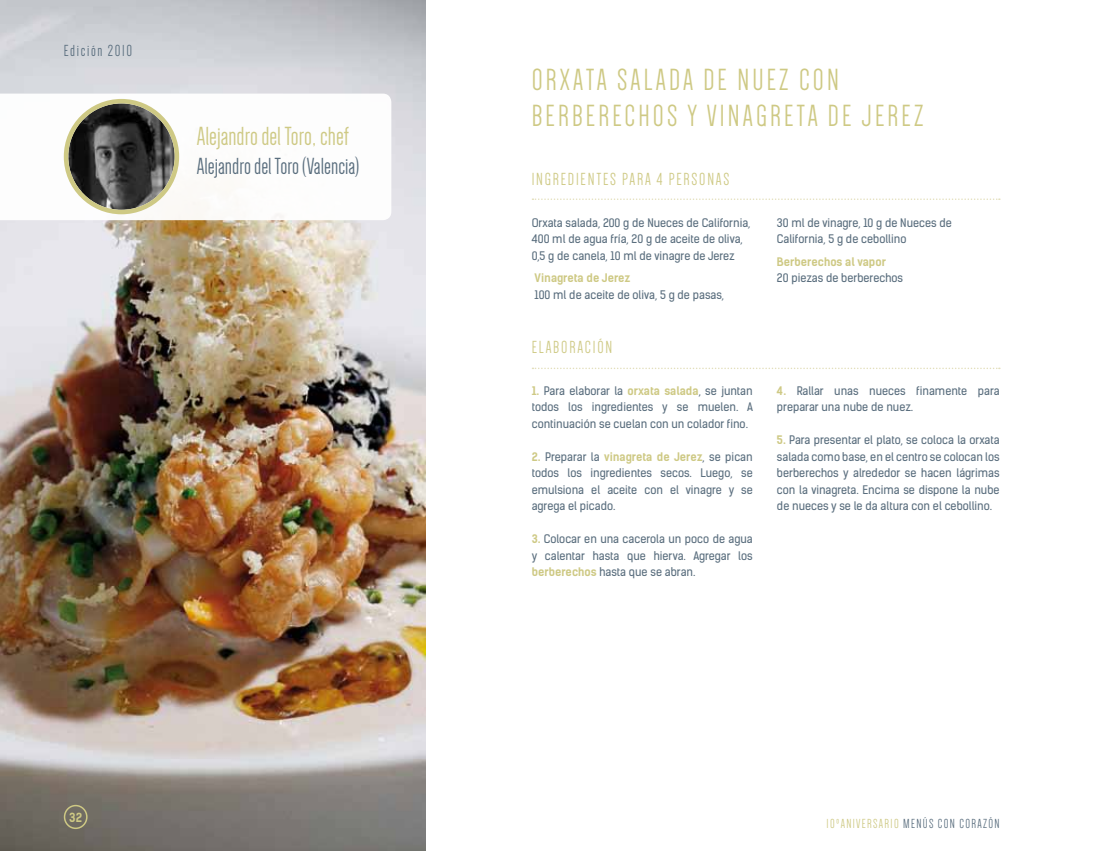
<style>
.page{position:relative;width:1106px;height:851px;background:#fff}
.page>*{position:absolute;margin:0;border:0;box-sizing:border-box;transform-origin:0 0}
.t1{font:31.5px "Dense";letter-spacing:.1em;color:#cec984}
.t2{font:27px "Dense";color:#cec984}
.t3{font:24px "Dense";color:#5a6e7e}
.t4{font:18px "Dense";letter-spacing:.1em;color:#cec984}
.t5{font:16.5px "Dense";letter-spacing:.1em;color:#5a6e7e}
.t6{font:13.5px "Dense";letter-spacing:.1em;color:#5a6e7e}
.t7{font:700 12px "Kelson Sans";color:#cec984}
.t8{font:11.25px/16.5px "Kelson Sans";color:#5a6e7e;text-align:justify}
.t9{font:700 11.25px "Kelson Sans";color:#cec984}
.s1{font-weight:700;color:#cec984}
.s2{color:#cec984}
</style>
<div class="page">
<img style="left:0;top:0;width:425px;height:850px">
<svg style="left:0;top:94px;width:391px;height:126px"></svg>
<img style="left:68px;top:103px;width:107px;height:107px;border-radius:53px">
<div style="left:64px;top:99px;width:115px;height:115px;border:4px solid #cec984;border-radius:50%"></div>
<div style="left:64px;top:804px;width:24px;height:24px;border:2px solid #cec984;border-radius:50%"></div>
<svg style="left:532px;top:198px;width:467px;height:2px"></svg>
<svg style="left:532px;top:367px;width:467px;height:2px"></svg>
<h3 class="t5" style="left:64px;top:43px;width:70px">EDICIÓN 2010</h3>
<h2 class="t2" style="left:197px;top:123px;width:154px">ALEJANDRO DEL TORO, CHEF</h2>
<h3 class="t3" style="left:197px;top:154px;width:164px">ALEJANDRO DEL TORO (VALENCIA)</h3>
<p class="t7" style="left:69px;top:809px;width:14px">32</p>
<h1 class="t1" style="left:531px;top:64px;width:99px">ORXATA SALADA</h1>
<h1 class="t1" style="left:703px;top:64px;width:109px">DENUEZ CON</h1>
<h1 class="t1" style="left:531px;top:100px;width:15px">BERBERECHOS</h1>
<h1 class="t1" style="left:687px;top:100px;width:33px">Y VINAGRETA</h1>
<h1 class="t1" style="left:828px;top:100px;width:97px">DE JEREZ</h1>
<h3 class="t4" style="left:531px;top:170px;width:13px">INGREDIENTES</h3>
<h3 class="t4" style="left:622px;top:170px;width:109px">PARA 4 PERSONAS</h3>
<p class="t8" style="left:531px;top:214px;width:220px;text-align:left">Orxata salada, 200 g de Nueces de California,<br>400 ml de agua fría, 20 g de aceite de oliva,<br>0,5 g de canela, 10 ml de vinagre de Jerez</p>
<p class="t9" style="left:534px;top:271px;width:97px">Vinagreta de Jerez</p>
<p class="t8" style="left:534px;top:286px;width:191px">100 ml de aceite de oliva, 5 g de pasas,</p>
<h3 class="t4" style="left:531px;top:338px;width:15px">ELABORACI</h3>
<h3 class="t4" style="left:597px;top:338px;width:15px">ÓN</h3>
<p class="t8" style="left:531px;top:382px;width:223px"><span class="s1">1.</span> Para elaborar la <span class="s1">orxata salada</span>, se juntan todos los ingredientes y se muelen. A continuación se cuelan con un colador fino.</p>
<p class="t8" style="left:531px;top:448px;width:222px"><span class="s1">2.</span> Preparar la <span class="s1">vinagreta de Jerez</span>, se pican todos los ingredientes secos. Luego, se emulsiona el aceite con el vinagre y se agrega el picado.</p>
<p class="t8" style="left:531px;top:531px;width:222px"><span class="s1">3.</span> Colocar en una cacerola un poco de agua y calentar hasta que hierva. Agregar los <span class="s1">berberechos</span> hasta que se abran.</p>
<p class="t8" style="left:777px;top:214px;width:176px">30 ml de vinagre, 10 g de Nueces de<br>California, 5 g de cebollino</p>
<p class="t9" style="left:777px;top:254px;width:111px">Berberechos al vapor</p>
<p class="t8" style="left:777px;top:269px;width:127px">20 piezas de berberechos</p>
<p class="t8" style="left:777px;top:382px;width:224px"><span class="s1">4.</span> Rallar unas nueces finamente para preparar una nube de nuez.</p>
<p class="t8" style="left:777px;top:432px;width:224px"><span class="s1">5.</span> Para presentar el plato, se coloca la orxata salada como base, en el centro se colocan los berberechos y alrededor se hacen lágrimas con la vinagreta. Encima se dispone la nube de nueces y se le da altura con el cebollino.</p>
<p class="t6" style="left:826px;top:816px;width:175px"><span class="s2">10ºANIVERSARIO</span> MENÚS CON CORAZÓN</p>
</div>
